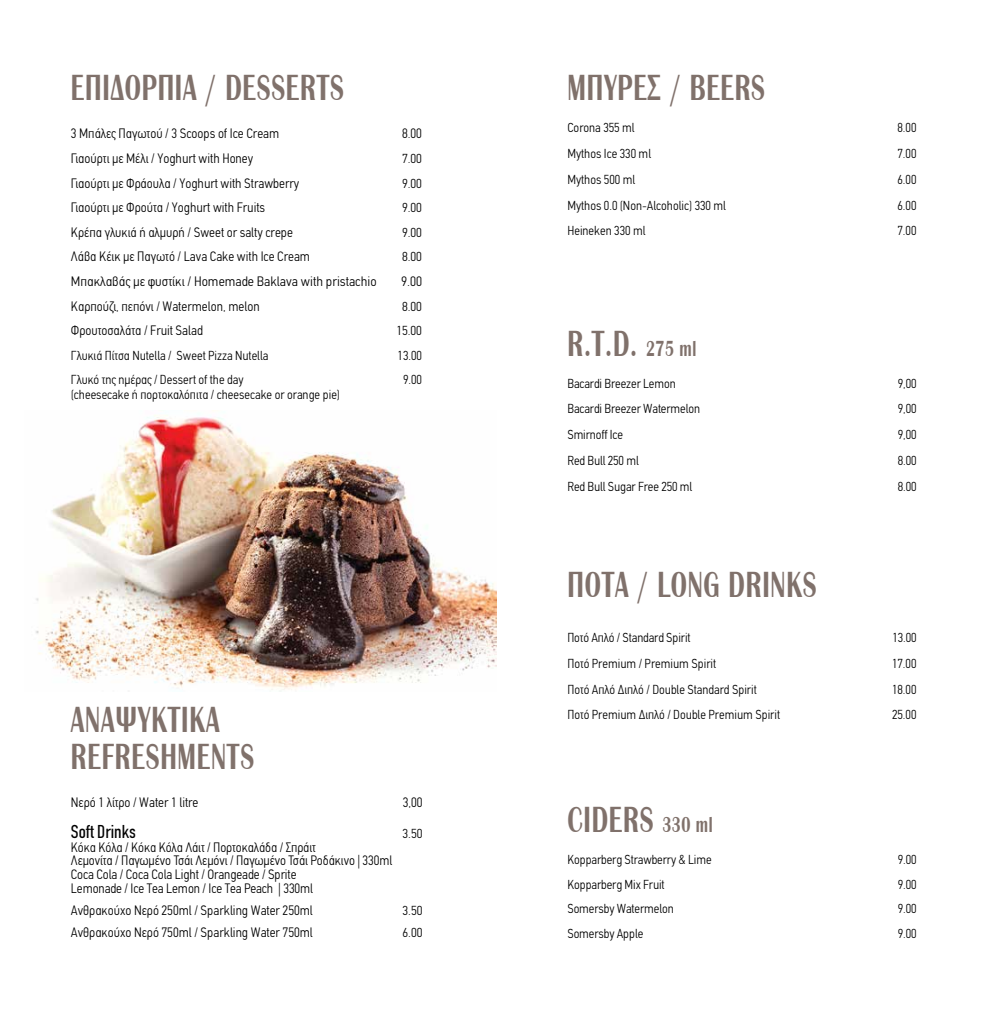
<style>
.page{position:relative;width:993px;height:1028px;background:#fff}
.page>*{position:absolute;margin:0;border:0;box-sizing:border-box;transform-origin:0 0}
.t1{font:900 37.5px/37.5px "CF Bright";letter-spacing:.03em;color:#80716b;scale:.7 1}
.t2{font:18.75px "PF Din Text Compressed";color:#000;scale:1.05 1}
.t3{font:300 condensed 13.75px/13.8px "PF Din Text";color:#000}
.t4{font:300 condensed 13.75px "PF Din Text";color:#000;scale:1.05 1}
.t5{font:300 condensed 13.12px "PF Din Text";color:#000}
.t6{font:300 condensed 13.12px "PF Din Text";color:#000;scale:1.05 1}
.s1{font-size:22.5px}
</style>
<div class="page">
<img style="left:35px;top:415px;width:461px;height:275px">
<h1 class="t1" style="left:71px;top:68px;width:391px">ΕΠΙΔΟΡΠΙΑ / DESSERTS</h1>
<p class="t3" style="left:71px;top:127px;width:210px">3 Mπάλες Παγωτού / 3 Scoops of Ice Cream</p>
<p class="t3" style="left:402px;top:127px;width:21px">8.00</p>
<p class="t3" style="left:71px;top:151px;width:184px">Γιαούρτι με Μέλι / Yoghurt with Honey</p>
<p class="t6" style="left:402px;top:151px;width:20px">7.00</p>
<p class="t3" style="left:71px;top:176px;width:230px">Γιαούρτι με Φράουλα / Yoghurt with Strawberry</p>
<p class="t6" style="left:402px;top:175px;width:20px">9.00</p>
<p class="t3" style="left:71px;top:201px;width:196px">Γιαούρτι με Φρούτα / Yoghurt with Fruits</p>
<p class="t6" style="left:402px;top:200px;width:20px">9.00</p>
<p class="t3" style="left:71px;top:225px;width:223px">Κρέπα γλυκιά ή αλμυρή / Sweet or salty crepe</p>
<p class="t6" style="left:402px;top:224px;width:20px">9.00</p>
<p class="t3" style="left:71px;top:250px;width:241px">Λάβα Kέικ με Παγωτό / Lava Cake with Ice Cream</p>
<p class="t6" style="left:402px;top:249px;width:20px">8.00</p>
<p class="t4" style="left:71px;top:273px;width:292px">Μπακλαβάς με φυστίκι / Homemade Baklava with pristachio</p>
<p class="t4" style="left:401px;top:273px;width:21px">9.00</p>
<p class="t3" style="left:71px;top:299px;width:190px">Καρπούζι, πεπόνι / Watermelon, melon</p>
<p class="t6" style="left:402px;top:298px;width:20px">8.00</p>
<p class="t3" style="left:71px;top:323px;width:133px">Φρουτοσαλάτα / Fruit Salad</p>
<p class="t6" style="left:396px;top:323px;width:26px">15.00</p>
<p class="t5" style="left:71px;top:347px;width:199px">Γλυκιά Πίτσα Nutella / Sweet Pizza Nutella</p>
<p class="t5" style="left:397px;top:347px;width:26px">13.00</p>
<p class="t5" style="left:71px;top:372px;width:174px">Γλυκό της ημέρας / Dessert of the day</p>
<p class="t5" style="left:403px;top:372px;width:20px">9.00</p>
<p class="t5" style="left:71px;top:387px;width:270px">(cheesecake ή πορτοκαλόπιτα / cheesecake or orange pie)</p>
<h1 class="t1" style="left:71px;top:699px;width:263px">ΑΝΑΨΥΚΤΙΚΑ<br>REFRESHMENTS</h1>
<p class="t3" style="left:71px;top:796px;width:129px">Νερό 1 λίτρο / Water 1 litre</p>
<p class="t3" style="left:402px;top:796px;width:21px">3,00</p>
<h2 class="t2" style="left:71px;top:820px;width:63px">Soft Drinks</h2>
<p class="t6" style="left:402px;top:825px;width:20px">3.50</p>
<p class="t3" style="left:71px;top:840px;width:323px">Kόκα Κόλα / Κόκα Κόλα Λάιτ / Πορτοκαλάδα / Σπράιτ<br>Λεµονίτα / Παγωµένο Τσάι Λεµόνι / Παγωµένο Τσάι Ροδάκινο | 330ml Coca Cola / Coca Cola Light / Orangeade / Sprite<br>Lemonade / Ice Τea Lemon / Ice Τea Peach | 330ml</p>
<p class="t3" style="left:71px;top:903px;width:243px">Ανθρακούχο Νερό 250ml / Sparkling Water 250ml</p>
<p class="t6" style="left:402px;top:902px;width:20px">3.50</p>
<p class="t3" style="left:71px;top:925px;width:243px">Ανθρακούχο Νερό 750ml / Sparkling Water 750ml</p>
<p class="t6" style="left:402px;top:924px;width:20px">6.00</p>
<h1 class="t1" style="left:567px;top:68px;width:284px">ΜΠΥΡΕΣ / BEERS</h1>
<p class="t5" style="left:567px;top:120px;width:69px">Corona 355 ml</p>
<p class="t5" style="left:897px;top:120px;width:20px">8.00</p>
<p class="t5" style="left:567px;top:146px;width:85px">Mythos Ice 330 ml</p>
<p class="t5" style="left:897px;top:146px;width:20px">7.00</p>
<p class="t5" style="left:567px;top:172px;width:69px">Mythos 500 ml</p>
<p class="t5" style="left:897px;top:172px;width:20px">6.00</p>
<p class="t5" style="left:567px;top:197px;width:160px">Mythos 0.0 (Non-Alcoholic) 330 ml</p>
<p class="t5" style="left:897px;top:197px;width:20px">6.00</p>
<p class="t5" style="left:567px;top:223px;width:80px">Heineken 330 ml</p>
<p class="t5" style="left:897px;top:223px;width:20px">7.00</p>
<h1 class="t1" style="left:567px;top:323px;width:185px">R.T.D. <span class="s1">275 ml</span></h1>
<p class="t5" style="left:567px;top:375px;width:110px">Bacardi Breezer Lemon</p>
<p class="t5" style="left:897px;top:375px;width:20px">9,00</p>
<p class="t5" style="left:567px;top:401px;width:134px">Bacardi Breezer Watermelon</p>
<p class="t5" style="left:897px;top:401px;width:20px">9,00</p>
<p class="t5" style="left:567px;top:427px;width:57px">Smirnoff Ice</p>
<p class="t5" style="left:897px;top:427px;width:20px">9,00</p>
<p class="t5" style="left:567px;top:453px;width:73px">Red Bull 250 ml</p>
<p class="t5" style="left:897px;top:453px;width:20px">8.00</p>
<p class="t5" style="left:567px;top:479px;width:126px">Red Bull Sugar Free 250 ml</p>
<p class="t5" style="left:897px;top:479px;width:20px">8.00</p>
<h1 class="t1" style="left:567px;top:565px;width:357px">ΠΟΤΑ / LONG DRINKS</h1>
<p class="t5" style="left:567px;top:630px;width:125px">Ποτό Απλό / Standard Spirit</p>
<p class="t5" style="left:892px;top:630px;width:26px">13.00</p>
<p class="t5" style="left:567px;top:655px;width:150px">Ποτό Premium / Premium Spirit</p>
<p class="t5" style="left:891px;top:655px;width:26px">17.00</p>
<p class="t5" style="left:567px;top:681px;width:191px">Ποτό Απλό Διπλό / Double Standard Spirit</p>
<p class="t5" style="left:891px;top:681px;width:26px">18.00</p>
<p class="t5" style="left:567px;top:707px;width:214px">Ποτό Premium Διπλό / Double Premium Spirit</p>
<p class="t5" style="left:891px;top:707px;width:26px">25.00</p>
<h1 class="t1" style="left:567px;top:799px;width:209px">CIDERS <span class="s1">330 ml</span></h1>
<p class="t5" style="left:567px;top:852px;width:146px">Kopparberg Strawberry &amp; Lime</p>
<p class="t5" style="left:897px;top:852px;width:20px">9.00</p>
<p class="t5" style="left:567px;top:876px;width:99px">Kopparberg Mix Fruit</p>
<p class="t5" style="left:897px;top:876px;width:20px">9.00</p>
<p class="t5" style="left:567px;top:901px;width:108px">Somersby Watermelon</p>
<p class="t5" style="left:897px;top:901px;width:20px">9.00</p>
<p class="t5" style="left:567px;top:925px;width:77px">Somersby Apple</p>
<p class="t5" style="left:897px;top:925px;width:20px">9.00</p>
</div>
